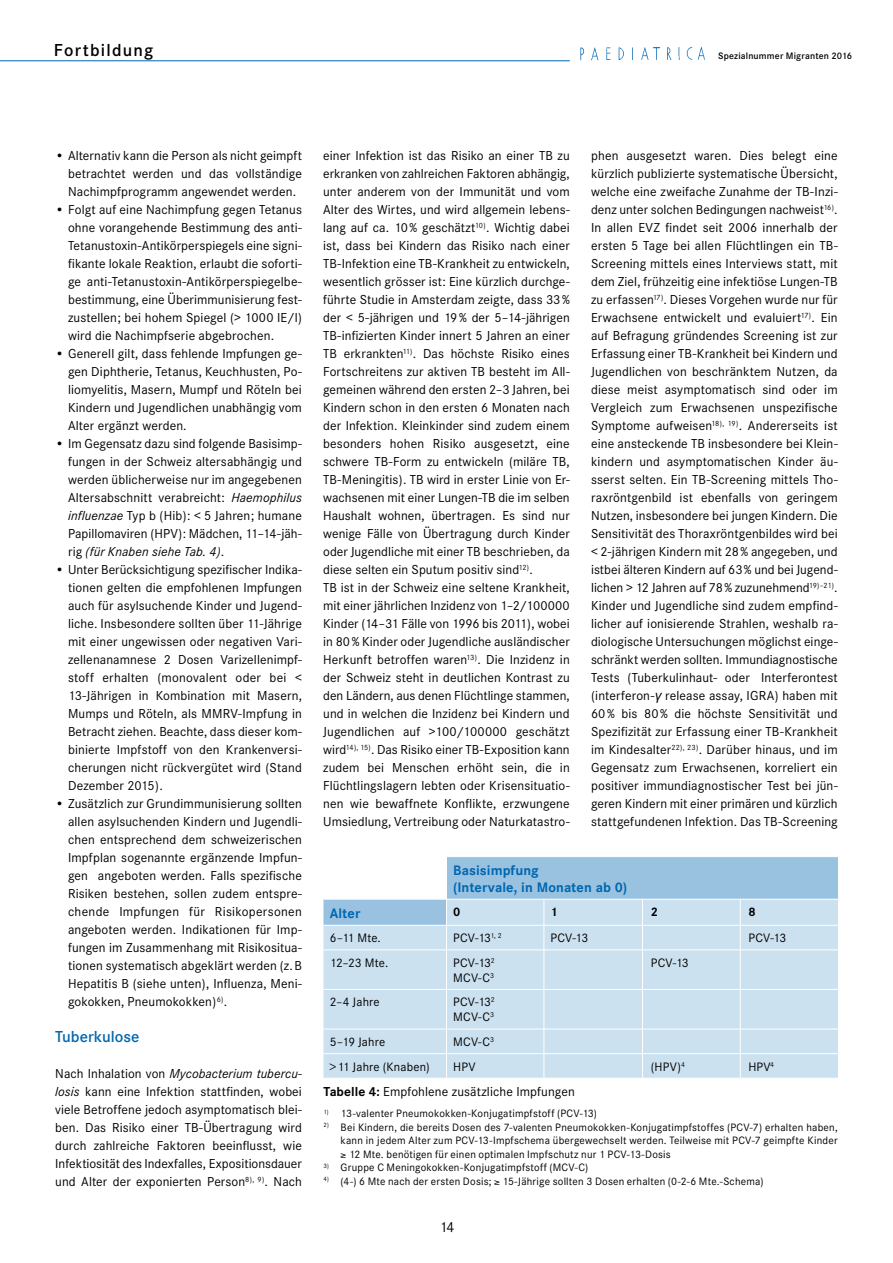
<style>
.page{position:relative;width:893px;height:1263px;background:#fff}
.page>*{position:absolute;margin:0;border:0;box-sizing:border-box;transform-origin:0 0}
.t1{font:600 18px "Corporate S";letter-spacing:.07em;color:#000}
.t2{font:600 16.5px "Corporate S";color:#0067b1}
.t3{font:15px "Corporate S";color:#000}
.t4{font:13.5px/18px "Corporate S";letter-spacing:.005em;color:#000;text-align:justify}
.t5{font:700 13.5px/16.5px "Corporate SBQ";letter-spacing:.005em;color:#0067b1}
.t6{font:12px/15px "Corporate SBQ";letter-spacing:.015em;color:#000}
.t7{font:700 12px "Corporate SBQ";color:#000}
.t8{font:10.5px/13.5px "Corporate SBQ";letter-spacing:.02em;color:#000;text-align:justify}
.t9{font:600 9.75px "Corporate S";letter-spacing:.015em;color:#000}
.s1{font-style:italic}
.s2{font-family:"Arial";font-style:italic}
.s3{font-weight:700}
</style>
<div class="page">
<hr style="left:0;top:60px;width:570px;height:1px;background:#0067b1">
<img style="left:580px;top:47px;width:125px;height:14px">
<div style="left:323px;top:950px;width:515px;height:128px;background:#cce1ef"></div>
<svg style="left:323px;top:857px;width:515px;height:92px;background:#b6d3e8"></svg>
<hr style="left:446px;top:950px;width:1px;height:39px;background:#fff">
<hr style="left:323px;top:989px;width:123px;height:1px;background:#fff">
<hr style="left:446px;top:989px;width:393px;height:1px;background:#fff">
<hr style="left:446px;top:990px;width:1px;height:39px;background:#fff">
<hr style="left:323px;top:1029px;width:123px;height:1px;background:#fff">
<hr style="left:446px;top:1029px;width:393px;height:1px;background:#fff">
<hr style="left:323px;top:1053px;width:123px;height:1px;background:#fff">
<hr style="left:446px;top:1053px;width:393px;height:1px;background:#fff">
<svg style="left:446px;top:1029px;width:1px;height:49px"></svg>
<hr style="left:544px;top:899px;width:1px;height:179px;background:#fff">
<hr style="left:642px;top:899px;width:1px;height:179px;background:#fff">
<hr style="left:740px;top:899px;width:1px;height:179px;background:#fff">
<div style="left:323px;top:856px;width:123px;height:43px;background:#fff"></div>
<h1 class="t1" style="left:54px;top:39px;width:101px">Fortbildung</h1>
<p class="t9" style="left:718px;top:50px;width:136px">Spezialnummer Migranten 2016</p>
<p class="t4" style="left:68px;top:147px;width:235px;text-indent:-13px">• Alternativ kann die Person als nicht geimpft betrachtet werden und das vollständige Nachimpfprogramm angewendet werden.</p>
<p class="t4" style="left:68px;top:201px;width:235px;text-indent:-13px">• Folgt auf eine Nachimpfung gegen Tetanus ohne vorangehende Bestimmung des anti-Tetanustoxin-Antikörperspiegels eine signi&shy;fikante lokale Reaktion, erlaubt die soforti&shy;ge anti-Tetanustoxin-Antikörperspiegelbe&shy;bestimmung, eine Überimmunisierung fest&shy;zustellen; bei hohem Spiegel (&gt; 1000 IE/l) wird die Nachimpfserie abgebrochen.</p>
<p class="t4" style="left:68px;top:345px;width:235px;text-indent:-13px">• Generell gilt, dass fehlende Impfungen ge&shy;gen Diphtherie, Tetanus, Keuchhusten, Po&shy;liomyelitis, Masern, Mumpf und Röteln bei Kindern und Jugendlichen unabhängig vom Alter ergänzt werden.</p>
<p class="t4" style="left:68px;top:435px;width:235px;text-indent:-13px">• Im Gegensatz dazu sind folgende Basisimp&shy;fungen in der Schweiz altersabhängig und werden üblicherweise nur im angegebenen Altersabschnitt verabreicht: <span class="s1">Haemophilus influenzae</span> Typ b (Hib): &lt; 5 Jahren; humane Papillomaviren (HPV): Mädchen, 11–14-jäh&shy;rig <span class="s1">(für Knaben siehe Tab. 4)</span>.</p>
<p class="t4" style="left:68px;top:561px;width:235px;text-indent:-13px">• Unter Berücksichtigung spezifischer Indika&shy;tionen gelten die empfohlenen Impfungen auch für asylsuchende Kinder und Jugend&shy;liche. Insbesondere sollten über 11-Jährige mit einer ungewissen oder negativen Vari&shy;zellenanamnese 2 Dosen Varizellenimpf&shy;stoff erhalten (monovalent oder bei &lt; 13-Jährigen in Kombination mit Masern, Mumps und Röteln, als MMRV-Impfung in Betracht ziehen. Beachte, dass dieser kom&shy;binierte Impfstoff von den Krankenversi&shy;cherungen nicht rückvergütet wird (Stand Dezember 2015).</p>
<p class="t4" style="left:68px;top:795px;width:235px;text-indent:-13px">• Zusätzlich zur Grundimmunisierung sollten allen asylsuchenden Kindern und Jugendli&shy;chen entsprechend dem schweizerischen Impfplan sogenannte ergänzende Impfun&shy;gen angeboten werden. Falls spezifische Risiken bestehen, sollen zudem entspre&shy;chende Impfungen für Risikopersonen angeboten werden. Indikationen für Imp&shy;fungen im Zusammenhang mit Risikositua&shy;tionen systematisch abgeklärt werden (z.B Hepatitis B (siehe unten), Influenza, Meni&shy;gokokken, Pneumokokken)<sup>6)</sup>.</p>
<p class="t2" style="left:55px;top:1028px;width:86px">Tuberkulose</p>
<p class="t4" style="left:55px;top:1065px;width:248px">Nach Inhalation von <span class="s1">Mycobacterium tubercu&shy;losis</span> kann eine Infektion stattfinden, wobei viele Betroffene jedoch asymptomatisch blei&shy;ben. Das Risiko einer TB-Übertragung wird durch zahlreiche Faktoren beeinflusst, wie Infektiosität des Indexfalles, Expositionsdauer und Alter der exponierten Person<sup>8),</sup> <sup>9)</sup>. Nach</p>
<p class="t4" style="left:323px;top:147px;width:248px;text-align:left">einer Infektion ist das Risiko an einer TB zu erkranken von zahlreichen Faktoren abhängig, unter anderem von der Immunität und vom Alter des Wirtes, und wird allgemein lebens&shy;lang auf ca. 10% geschätzt<sup>10)</sup>. Wichtig dabei ist, dass bei Kindern das Risiko nach einer TB-Infektion eine TB-Krankheit zu entwickeln, wesentlich grösser ist: Eine kürzlich durchge&shy;führte Studie in Amsterdam zeigte, dass 33% der &lt; 5-jährigen und 19% der 5–14-jährigen TB-infizierten Kinder innert 5 Jahren an einer TB erkrankten<sup>11)</sup>. Das höchste Risiko eines Fortschreitens zur aktiven TB besteht im All&shy;gemeinen während den ersten 2–3 Jahren, bei Kindern schon in den ersten 6 Monaten nach der Infektion. Kleinkinder sind zudem einem besonders hohen Risiko ausgesetzt, eine schwere TB-Form zu entwickeln (miläre TB, TB-Meningitis). TB wird in erster Linie von Er&shy;wachsenen mit einer Lungen-TB die im selben Haushalt wohnen, übertragen. Es sind nur wenige Fälle von Übertragung durch Kinder oder Jugendliche mit einer TB beschrieben, da diese selten ein Sputum positiv sind<sup>12)</sup>.<br>TB ist in der Schweiz eine seltene Krankheit, mit einer jährlichen Inzidenz von 1–2/100000<br>Kinder (14–31 Fälle von 1996 bis 2011), wobei in 80% Kinder oder Jugendliche ausländischer Herkunft betroffen waren<sup>13)</sup>. Die Inzidenz in der Schweiz steht in deutlichen Kontrast zu den Ländern, aus denen Flüchtlinge stammen, und in welchen die Inzidenz bei Kindern und Jugendlichen auf &gt;100/100000 geschätzt wird<sup>14),</sup> <sup>15)</sup>. Das Risiko einer TB-Exposition kann zudem bei Menschen erhöht sein, die in Flüchtlingslagern lebten oder Krisensituatio&shy;nen wie bewaffnete Konflikte, erzwungene Umsiedlung, Vertreibung oder Naturkatastro-</p>
<p class="t4" style="left:591px;top:147px;width:248px">phen ausgesetzt waren. Dies belegt eine kürzlich publizierte systematische Übersicht, welche eine zweifache Zunahme der TB-Inzi&shy;denz unter solchen Bedingungen nachweist<sup>16)</sup>.<br>In allen EVZ findet seit 2006 innerhalb der ersten 5 Tage bei allen Flüchtlingen ein TB-Screening mittels eines Interviews statt, mit dem Ziel, frühzeitig eine infektiöse Lungen-TB zu erfassen<sup>17)</sup>. Dieses Vorgehen wurde nur für Erwachsene entwickelt und evaluiert<sup>17)</sup>. Ein auf Befragung gründendes Screening ist zur Erfassung einer TB-Krankheit bei Kindern und Jugendlichen von beschränktem Nutzen, da diese meist asymptomatisch sind oder im Vergleich zum Erwachsenen unspezifische Symptome aufweisen<sup>18),</sup> <sup>19)</sup>. Andererseits ist eine ansteckende TB insbesondere bei Klein&shy;kindern und asymptomatischen Kinder äu&shy;sserst selten. Ein TB-Screening mittels Tho&shy;raxröntgenbild ist ebenfalls von geringem Nutzen, insbesondere bei jungen Kindern. Die Sensitivität des Thoraxröntgenbildes wird bei &lt; 2-jährigen Kindern mit 28% angegeben, und istbei älteren Kindern auf 63% und bei Jugend&shy;lichen &gt; 12 Jahren auf 78% zuzunehmend<sup>19)–21)</sup>.<br>Kinder und Jugendliche sind zudem empfind&shy;licher auf ionisierende Strahlen, weshalb ra&shy;diologische Untersuchungen möglichst einge&shy;schränkt werden sollten. Immundiagnostische Tests (Tuberkulinhaut- oder γInterferontest (interferon-<span class="s2">γ</span> release assay, IGRA) haben mit 60% bis 80% die höchste Sensitivität und Spezifizität zur Erfassung einer TB-Krankheit im Kindesalter<sup>22),</sup> <sup>23)</sup>. Darüber hinaus, und im Gegensatz zum Erwachsenen, korreliert ein positiver immundiagnostischer Test bei jün&shy;geren Kindern mit einer primären und kürzlich stattgefundenen Infektion. Das TB-Screening</p>
<p class="t5" style="left:453px;top:862px;width:175px">Basisimpfung<br>(Intervale, in Monaten ab 0)</p>
<p class="t5" style="left:330px;top:905px;width:32px">Alter</p>
<p class="t7" style="left:453px;top:905px;width:9px">0</p>
<p class="t7" style="left:550px;top:905px;width:9px">1</p>
<p class="t7" style="left:651px;top:905px;width:9px">2</p>
<p class="t7" style="left:748px;top:905px;width:9px">8</p>
<p class="t6" style="left:330px;top:931px;width:53px">6–11 Mte.</p>
<p class="t6" style="left:453px;top:931px;width:50px">PCV-13<sup>1,</sup> <sup>2</sup></p>
<p class="t6" style="left:550px;top:931px;width:39px">PCV-13</p>
<p class="t6" style="left:748px;top:931px;width:39px">PCV-13</p>
<p class="t6" style="left:330px;top:955px;width:60px">12–23 Mte.</p>
<p class="t6" style="left:453px;top:955px;width:43px">PCV-13<sup>2</sup></p>
<p class="t6" style="left:651px;top:955px;width:39px">PCV-13</p>
<p class="t6" style="left:453px;top:970px;width:43px">MCV-C<sup>3</sup></p>
<p class="t6" style="left:330px;top:995px;width:51px">2–4 Jahre</p>
<p class="t6" style="left:453px;top:995px;width:43px">PCV-13<sup>2<br></sup>MCV-C<sup>3</sup></p>
<p class="t6" style="left:330px;top:1034px;width:57px">5–19 Jahre</p>
<p class="t6" style="left:453px;top:1034px;width:43px">MCV-C<sup>3</sup></p>
<p class="t6" style="left:330px;top:1059px;width:101px">&gt;11 Jahre (Knaben)</p>
<p class="t6" style="left:453px;top:1059px;width:24px">HPV</p>
<p class="t6" style="left:651px;top:1059px;width:36px">(HPV)<sup>4</sup></p>
<p class="t6" style="left:748px;top:1059px;width:27px">HPV<sup>4</sup></p>
<p class="t4" style="left:324px;top:1083px;width:253px"><span class="s3">Tabelle 4:</span> Empfohlene zusätzliche Impfungen</p>
<p class="t8" style="left:324px;top:1107px;width:275px"><sup>1)</sup> 13-valenter Pneumokokken-Konjugatimpfstoff (PCV-13)</p>
<p class="t8" style="left:341px;top:1121px;width:499px;text-indent:-17px"><sup>2)</sup> Bei Kindern, die bereits Dosen des 7-valenten Pneumokokken-Konjugatimpfstoffes (PCV-7) erhalten haben, kann in jedem Alter zum PCV-13-Impfschema übergewechselt werden. Teilweise mit PCV-7 geimpfte Kinder ≥ 12 Mte. benötigen für einen optimalen Impfschutz nur 1 PCV-13-Dosis</p>
<p class="t8" style="left:324px;top:1161px;width:266px"><sup>3)</sup> Gruppe C Meningokokken-Konjugatimpfstoff (MCV-C)</p>
<p class="t8" style="left:324px;top:1175px;width:441px"><sup>4)</sup> (4-) 6 Mte nach der ersten Dosis; ≥ 15-Jährige sollten 3 Dosen erhalten (0-2-6 Mte.-Schema)</p>
<p class="t3" style="left:439px;top:1219px;width:17px">14</p>
</div>
